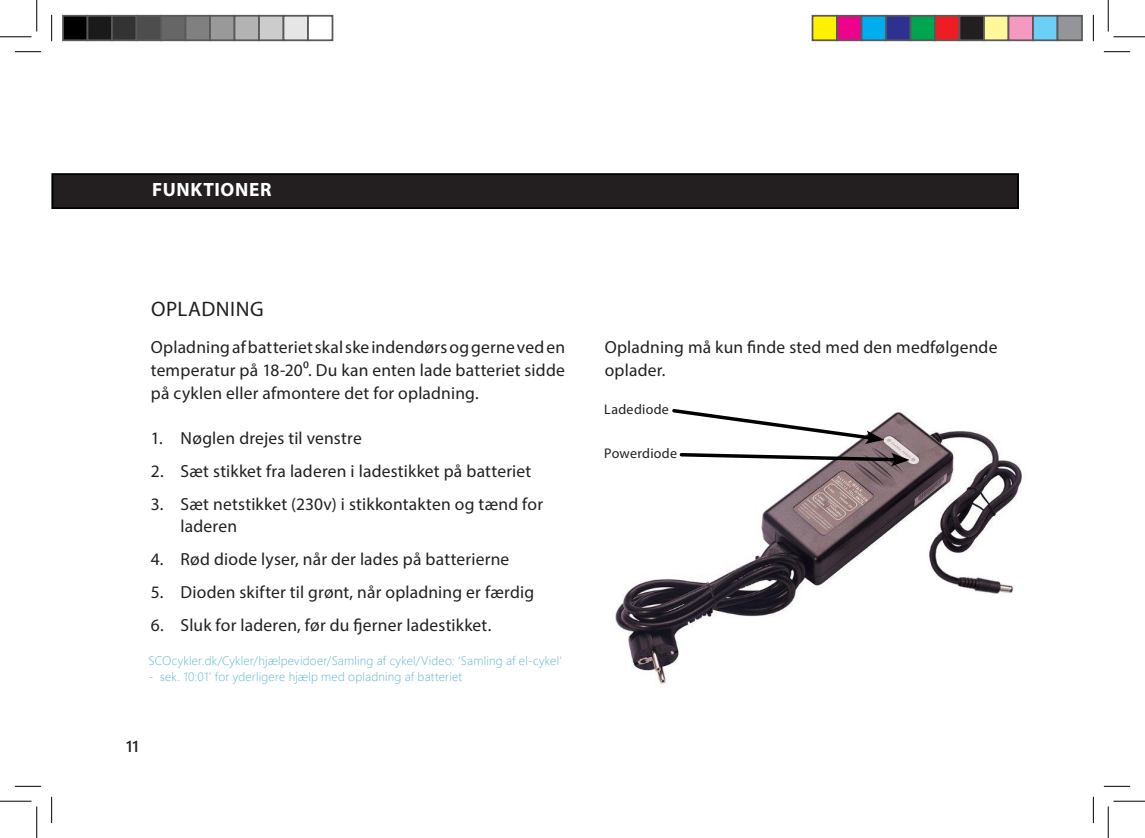
<style>
.page{position:relative;width:1145px;height:838px;background:#fff}
.page>*{position:absolute;margin:0;border:0;box-sizing:border-box;transform-origin:0 0}
.Overskrift{font:22.75px "Myriad Pro";letter-spacing:.015em;color:#fff}
.Underoverskrift{font:21px "Myriad Pro";letter-spacing:.025em;color:#231f20}
.Indhold_over{font:700 19.25px "Myriad Pro";letter-spacing:.035em;color:#fff}
.Brødtekst{font:17.5px/22.8px "Myriad Pro";letter-spacing:.01em;color:#231f20}
.t1{font:15.75px "Webly Sleek UI Semibold";color:#231f20}
.Figurtekst{font:14px "Myriad Pro";letter-spacing:.02em;color:#231f20}
.t2{font:12.25px "Webly Sleek UI Light";letter-spacing:.015em;color:#59b6d5}
</style>
<div class="page">
<img style="left:615px;top:412px;width:407px;height:272px">
<svg style="left:678px;top:451px;width:232px;height:15px"></svg>
<svg style="left:670px;top:409px;width:214px;height:35px"></svg>
<div style="left:53px;top:174px;width:965px;height:34px;background:#231f20"></div>
<div style="left:52px;top:173px;width:967px;height:36px;border:2px solid #000"></div>
<svg style="left:15px;top:51px;width:26px;height:1px"></svg>
<svg style="left:1104px;top:51px;width:26px;height:1px"></svg>
<svg style="left:15px;top:786px;width:26px;height:1px"></svg>
<svg style="left:1104px;top:786px;width:26px;height:1px"></svg>
<svg style="left:51px;top:15px;width:1px;height:26px"></svg>
<svg style="left:51px;top:796px;width:1px;height:27px"></svg>
<svg style="left:1093px;top:15px;width:1px;height:26px"></svg>
<svg style="left:1093px;top:796px;width:1px;height:27px"></svg>
<hr style="left:0;top:36px;width:32px;height:1px;background:#000">
<hr style="left:1113px;top:36px;width:32px;height:1px;background:#000">
<hr style="left:0;top:800px;width:32px;height:1px;background:#000">
<hr style="left:1113px;top:800px;width:32px;height:1px;background:#000">
<hr style="left:36px;top:0;width:1px;height:31px;background:#000">
<hr style="left:36px;top:806px;width:1px;height:31px;background:#000">
<hr style="left:1108px;top:0;width:1px;height:31px;background:#000">
<hr style="left:1108px;top:806px;width:1px;height:31px;background:#000">
<div style="left:63px;top:16px;width:25px;height:24px;background:#000"></div>
<div style="left:62px;top:15px;width:26px;height:26px;border:2px solid #595959"></div>
<div style="left:88px;top:16px;width:24px;height:24px;background:#1a1a1a"></div>
<div style="left:87px;top:15px;width:26px;height:26px;border:2px solid #595959"></div>
<div style="left:112px;top:16px;width:25px;height:24px;background:#333"></div>
<div style="left:111px;top:15px;width:26px;height:26px;border:2px solid #595959"></div>
<div style="left:137px;top:16px;width:24px;height:24px;background:#4d4d4d"></div>
<div style="left:136px;top:15px;width:26px;height:26px;border:2px solid #595959"></div>
<div style="left:161px;top:16px;width:25px;height:24px;background:#666"></div>
<div style="left:160px;top:15px;width:26px;height:26px;border:2px solid #595959"></div>
<div style="left:186px;top:16px;width:24px;height:24px;background:#808080"></div>
<div style="left:185px;top:15px;width:26px;height:26px;border:2px solid #595959"></div>
<div style="left:210px;top:16px;width:25px;height:24px;background:#999"></div>
<div style="left:209px;top:15px;width:26px;height:26px;border:2px solid #595959"></div>
<div style="left:235px;top:16px;width:24px;height:24px;background:#b3b3b3"></div>
<div style="left:234px;top:15px;width:26px;height:26px;border:2px solid #595959"></div>
<div style="left:259px;top:16px;width:25px;height:24px;background:#ccc"></div>
<div style="left:258px;top:15px;width:26px;height:26px;border:2px solid #595959"></div>
<div style="left:284px;top:16px;width:24px;height:24px;background:#e6e6e6"></div>
<div style="left:283px;top:15px;width:26px;height:26px;border:2px solid #595959"></div>
<div style="left:307px;top:15px;width:26px;height:26px;border:2px solid #595959"></div>
<div style="left:812px;top:16px;width:25px;height:24px;background:#fff101"></div>
<div style="left:812px;top:15px;width:26px;height:26px;border:2px solid #595959"></div>
<div style="left:837px;top:16px;width:24px;height:24px;background:#ed028c"></div>
<div style="left:836px;top:15px;width:26px;height:26px;border:2px solid #595959"></div>
<div style="left:861px;top:16px;width:25px;height:24px;background:#00aeef"></div>
<div style="left:861px;top:15px;width:26px;height:26px;border:2px solid #595959"></div>
<div style="left:886px;top:16px;width:24px;height:24px;background:#2e3092"></div>
<div style="left:885px;top:15px;width:26px;height:26px;border:2px solid #595959"></div>
<div style="left:910px;top:16px;width:25px;height:24px;background:#00a54f"></div>
<div style="left:910px;top:15px;width:26px;height:26px;border:2px solid #595959"></div>
<div style="left:935px;top:16px;width:24px;height:24px;background:#ee1d23"></div>
<div style="left:934px;top:15px;width:26px;height:26px;border:2px solid #595959"></div>
<div style="left:959px;top:16px;width:25px;height:24px;background:#231f20"></div>
<div style="left:959px;top:15px;width:26px;height:26px;border:2px solid #595959"></div>
<div style="left:984px;top:16px;width:24px;height:24px;background:#fff79a"></div>
<div style="left:983px;top:15px;width:26px;height:26px;border:2px solid #595959"></div>
<div style="left:1008px;top:16px;width:25px;height:24px;background:#f499c2"></div>
<div style="left:1008px;top:15px;width:26px;height:26px;border:2px solid #595959"></div>
<div style="left:1033px;top:16px;width:24px;height:24px;background:#6bcff6"></div>
<div style="left:1032px;top:15px;width:26px;height:26px;border:2px solid #595959"></div>
<div style="left:1057px;top:16px;width:25px;height:24px;background:#939598"></div>
<div style="left:1057px;top:15px;width:26px;height:26px;border:2px solid #595959"></div>
<p class="Overskrift" style="left:151px;top:176px;width:129px">FUNKTIONER</p>
<p class="Indhold_over" style="left:152px;top:177px;width:121px">FUNKTIONER</p>
<p class="Underoverskrift" style="left:151px;top:295px;width:114px">OPLADNING</p>
<p class="Brødtekst" style="left:151px;top:336px;width:416px;text-align:justify">Opladning af batteriet skal ske indendørs og gerne ved en temperatur på 18-20⁰. Du kan enten lade batteriet sidde på cyklen eller afmontere det for opladning.</p>
<p class="Brødtekst" style="left:151px;top:427px;width:212px">1. Nøglen drejes til venstre</p>
<p class="Brødtekst" style="left:151px;top:459px;width:382px">2. Sæt stikket fra laderen i ladestikket på batteriet</p>
<p class="Brødtekst" style="left:181px;top:492px;width:364px;text-indent:-30px">3. Sæt netstikket (230v) i stikkontakten og tænd for laderen</p>
<p class="Brødtekst" style="left:151px;top:547px;width:360px">4. Rød diode lyser, når der lades på batterierne</p>
<p class="Brødtekst" style="left:151px;top:580px;width:385px">5. Dioden skifter til grønt, når opladning er færdig</p>
<p class="Brødtekst" style="left:151px;top:613px;width:340px">6. Sluk for laderen, før du fjerner ladestikket.</p>
<p class="t2" style="left:149px;top:651px;width:415px">SCOcykler.dk/Cykler/hjælpevidoer/Samling af cykel/Video: ‘Samling af el-cykel'</p>
<p class="t2" style="left:149px;top:667px;width:315px">- sek. 10:01’ for yderligere hjælp med opladning af batteriet</p>
<p class="t1" style="left:126px;top:734px;width:14px">11</p>
<p class="Brødtekst" style="left:605px;top:336px;width:394px">Opladning må kun finde sted med den medfølgende oplader.</p>
<p class="Figurtekst" style="left:604px;top:401px;width:66px">Ladediode</p>
<p class="Figurtekst" style="left:604px;top:444px;width:74px">Powerdiode</p>
</div>
